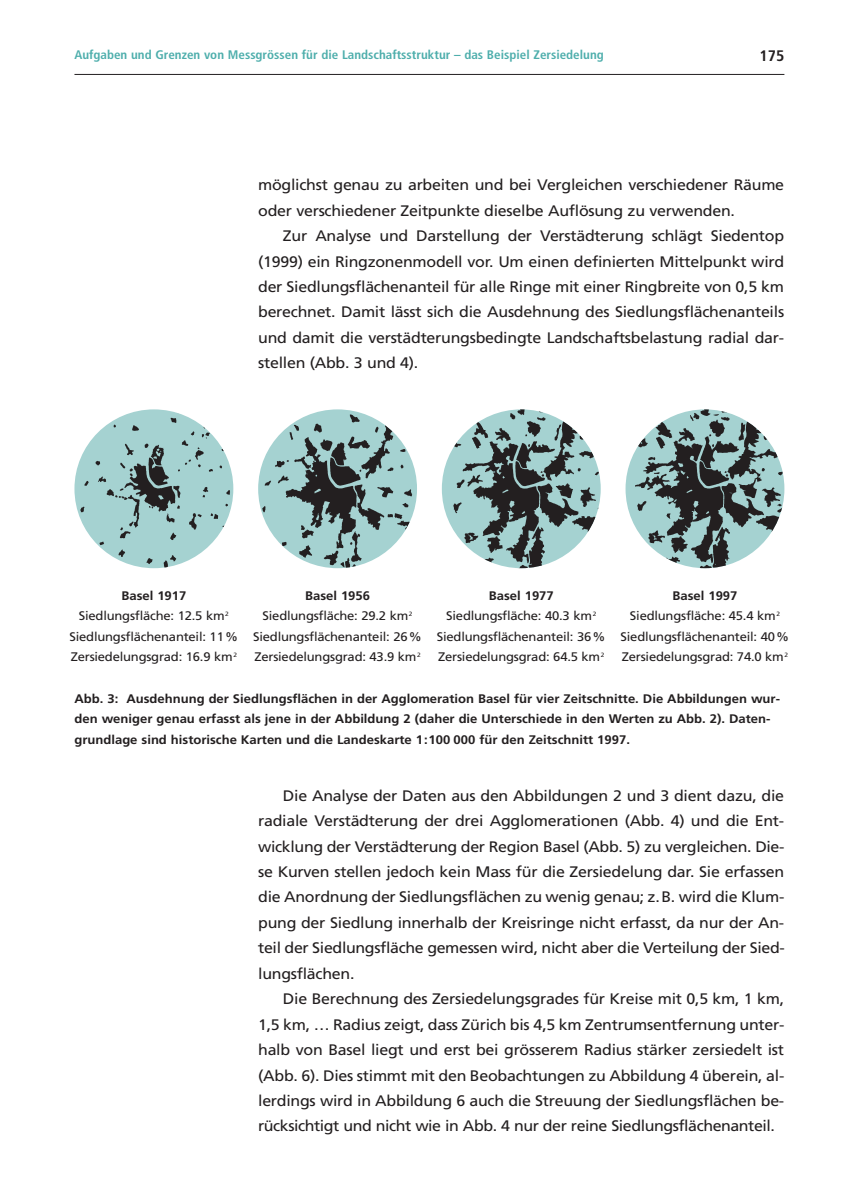
<style>
.page{position:relative;width:844px;height:1191px;background:#fff}
.page>*{position:absolute;margin:0;border:0;box-sizing:border-box;transform-origin:0 0}
.t1{font:15.22px/25.4px "Frutiger";letter-spacing:-.015em;color:#231f20;text-align:justify;scale:1.05 1}
.t2{font:700 condensed 15.22px "Frutiger";color:#231f20;scale:1.05 1}
.t3{font:12.42px/20.5px "Frutiger";letter-spacing:-.015em;color:#231f20;text-align:center;scale:1.05 1}
.t4{font:700 12.42px/20.5px "Frutiger";color:#231f20;scale:1.05 1}
.t5{font:700 condensed 12.42px "Frutiger";color:#4eaeac;scale:1.05 1}
.s1{font-weight:700}
</style>
<div class="page">
<hr style="left:74px;top:74px;width:710px;height:1px;background:#231f20">
<img style="left:74px;top:409px;width:159px;height:159px">
<img style="left:258px;top:409px;width:159px;height:159px">
<img style="left:441px;top:409px;width:159px;height:159px">
<img style="left:625px;top:409px;width:159px;height:159px">
<p class="t5" style="left:74px;top:50px;width:505px">Aufgaben und Grenzen von Messgrössen für die Landschaftsstruktur – das Beispiel Zersiedelung</p>
<p class="t2" style="left:759px;top:50px;width:25px">175</p>
<p class="t1" style="left:258px;top:173px;width:502px">möglichst genau zu arbeiten und bei Vergleichen verschiedener Räume oder verschiedener Zeitpunkte dieselbe Auflösung zu verwenden.</p>
<p class="t1" style="left:258px;top:224px;width:502px;text-indent:25px">Zur Analyse und Darstellung der Verstädterung schlägt Siedentop (1999) ein Ringzonenmodell vor. Um einen definierten Mittelpunkt wird der Siedlungsflächenanteil für alle Ringe mit einer Ringbreite von 0,5 km berechnet. Damit lässt sich die Ausdehnung des Siedlungsflächenanteils und damit die verstädterungsbedingte Landschaftsbelastung radial dar&shy;stellen (Abb. 3 und 4).</p>
<p class="t3" style="left:69px;top:586px;width:162px"><span class="s1">Basel 1917<br></span>Siedlungsfläche: 12.5 km<sup>2<br></sup>Siedlungsflächenanteil: 11%<br>Zersiedelungsgrad: 16.9 km<sup>2</sup></p>
<p class="t3" style="left:253px;top:586px;width:162px"><span class="s1">Basel 1956<br></span>Siedlungsfläche: 29.2 km<sup>2<br></sup>Siedlungsflächenanteil: 26%<br>Zersiedelungsgrad: 43.9 km<sup>2</sup></p>
<p class="t3" style="left:437px;top:586px;width:162px"><span class="s1">Basel 1977<br></span>Siedlungsfläche: 40.3 km<sup>2<br></sup>Siedlungsflächenanteil: 36%<br>Zersiedelungsgrad: 64.5 km<sup>2</sup></p>
<p class="t3" style="left:620px;top:586px;width:162px"><span class="s1">Basel 1997<br></span>Siedlungsfläche: 45.4 km<sup>2<br></sup>Siedlungsflächenanteil: 40%<br>Zersiedelungsgrad: 74.0 km<sup>2</sup></p>
<p class="t4" style="left:74px;top:689px;width:673px">Abb. 3: Ausdehnung der Siedlungsflächen in der Agglomeration Basel für vier Zeitschnitte. Die Abbildungen wur&shy;den weniger genau erfasst als jene in der Abbildung 2 (daher die Unterschiede in den Werten zu Abb. 2). Daten&shy;grundlage sind historische Karten und die Landeskarte 1:100 000 für den Zeitschnitt 1997.</p>
<p class="t1" style="left:258px;top:784px;width:503px;text-indent:25px">Die Analyse der Daten aus den Abbildungen 2 und 3 dient dazu, die radiale Verstädterung der drei Agglomerationen (Abb. 4) und die Ent&shy;wicklung der Verstädterung der Region Basel (Abb. 5) zu vergleichen. Die&shy;se Kurven stellen jedoch kein Mass für die Zersiedelung dar. Sie erfassen die Anordnung der Siedlungsflächen zu wenig genau; z.B. wird die Klum&shy;pung der Siedlung innerhalb der Kreisringe nicht erfasst, da nur der An&shy;teil der Siedlungsfläche gemessen wird, nicht aber die Verteilung der Sied&shy;lungsflächen.</p>
<p class="t1" style="left:258px;top:987px;width:502px;text-indent:25px">Die Berechnung des Zersiedelungsgrades für Kreise mit 0,5 km, 1 km, 1,5 km, … Radius zeigt, dass Zürich bis 4,5 km Zentrumsentfernung unter&shy;halb von Basel liegt und erst bei grösserem Radius stärker zersiedelt ist (Abb. 6). Dies stimmt mit den Beobachtungen zu Abbildung 4 überein, al&shy;lerdings wird in Abbildung 6 auch die Streuung der Siedlungsflächen be&shy;rücksichtigt und nicht wie in Abb. 4 nur der reine Siedlungsflächenanteil.</p>
</div>
